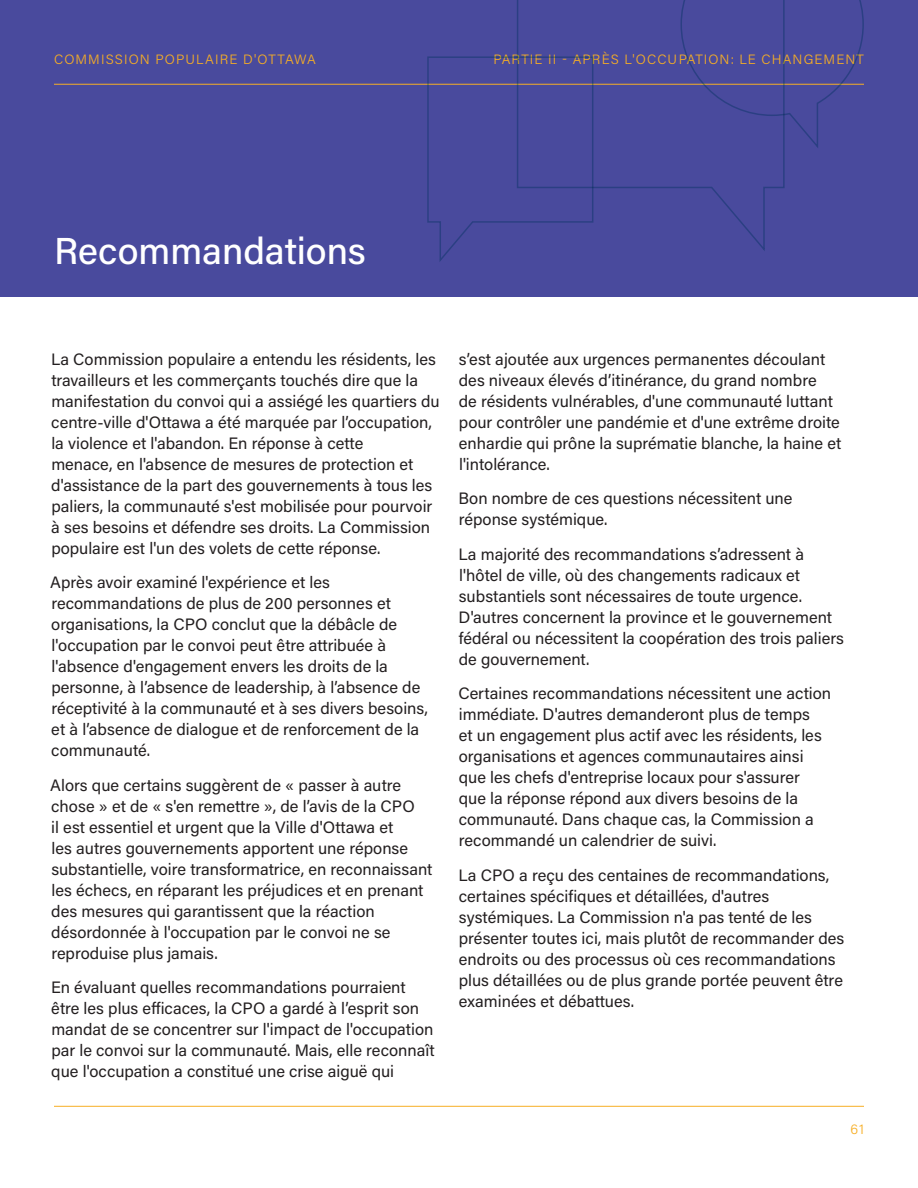
<style>
.page{position:relative;width:918px;height:1188px;background:#fff}
.page>*{position:absolute;margin:0;border:0;box-sizing:border-box;transform-origin:0 0}
.t1{font:500 37.5px "Acumin Pro";color:#fff}
.Body{font:16.5px/21px "Acumin Pro";color:#231f20}
.t2{font:300 13.5px "Acumin Pro";letter-spacing:.08em;color:#f7ae24}
</style>
<div class="page">
<div style="left:0;top:0;width:918px;height:297px;background:#494a9d"></div>
<hr style="left:54px;top:1106px;width:810px;height:1px;background:#f7ae24">
<hr style="left:54px;top:84px;width:810px;height:1px;background:#f7ae24">
<svg style="left:517px;top:0;width:268px;height:251px"></svg>
<svg style="left:426px;top:56px;width:168px;height:206px"></svg>
<svg style="left:680px;top:0;width:184px;height:150px"></svg>
<p class="t2" style="left:54px;top:50px;width:263px">COMMISSION POPULAIRE D'OTTAWA</p>
<p class="t2" style="left:493px;top:50px;width:372px">PARTIE II - APRÈS L'OCCUPATION: LE CHANGEMENT</p>
<h1 class="t1" style="left:54px;top:224px;width:313px">Recommandations</h1>
<p class="Body" style="left:51px;top:348px;width:390px">La Commission populaire a entendu les résidents, les travailleurs et les commerçants touchés dire que la manifestation du convoi qui a assiégé les quartiers du centre-ville d'Ottawa a été marquée par l’occupation, la violence et l'abandon. En réponse à cette<br>menace, en l'absence de mesures de protection et d'assistance de la part des gouvernements à tous les paliers, la communauté s'est mobilisée pour pourvoir à ses besoins et défendre ses droits. La Commission populaire est l'un des volets de cette réponse.</p>
<p class="Body" style="left:50px;top:571px;width:379px">Après avoir examiné l'expérience et les recommandations de plus de 200 personnes et organisations, la CPO conclut que la débâcle de l'occupation par le convoi peut être attribuée à l'absence d'engagement envers les droits de la personne, à l’absence de leadership, à l’absence de réceptivité à la communauté et à ses divers besoins, et à l’absence de dialogue et de renforcement de la communauté.</p>
<p class="Body" style="left:50px;top:774px;width:384px">Alors que certains suggèrent de « passer à autre chose » et de « s'en remettre », de l’avis de la CPO<br>il est essentiel et urgent que la Ville d'Ottawa et<br>les autres gouvernements apportent une réponse substantielle, voire transformatrice, en reconnaissant les échecs, en réparant les préjudices et en prenant des mesures qui garantissent que la réaction désordonnée à l'occupation par le convoi ne se reproduise plus jamais.</p>
<p class="Body" style="left:51px;top:976px;width:385px">En évaluant quelles recommandations pourraient être les plus efficaces, la CPO a gardé à l’esprit son mandat de se concentrer sur l'impact de l'occupation par le convoi sur la communauté. Mais, elle reconnaît que l'occupation a constitué une crise aiguë qui</p>
<p class="Body" style="left:459px;top:348px;width:384px">s’est ajoutée aux urgences permanentes découlant des niveaux élevés d’itinérance, du grand nombre<br>de résidents vulnérables, d'une communauté luttant pour contrôler une pandémie et d'une extrême droite enhardie qui prône la suprématie blanche, la haine et l'intolérance.</p>
<p class="Body" style="left:459px;top:487px;width:336px">Bon nombre de ces questions nécessitent une réponse systémique.</p>
<p class="Body" style="left:459px;top:543px;width:387px">La majorité des recommandations s’adressent à l'hôtel de ville, où des changements radicaux et substantiels sont nécessaires de toute urgence.<br>D'autres concernent la province et le gouvernement fédéral ou nécessitent la coopération des trois paliers de gouvernement.</p>
<p class="Body" style="left:458px;top:682px;width:374px">Certaines recommandations nécessitent une action immédiate. D'autres demanderont plus de temps<br>et un engagement plus actif avec les résidents, les organisations et agences communautaires ainsi que les chefs d'entreprise locaux pour s'assurer<br>que la réponse répond aux divers besoins de la communauté. Dans chaque cas, la Commission a recommandé un calendrier de suivi.</p>
<p class="Body" style="left:459px;top:864px;width:387px">La CPO a reçu des centaines de recommandations, certaines spécifiques et détaillées, d'autres systémiques. La Commission n'a pas tenté de les présenter toutes ici, mais plutôt de recommander des endroits ou des processus où ces recommandations plus détaillées ou de plus grande portée peuvent être examinées et débattues.</p>
<p class="t2" style="left:850px;top:1120px;width:15px">61</p>
</div>
